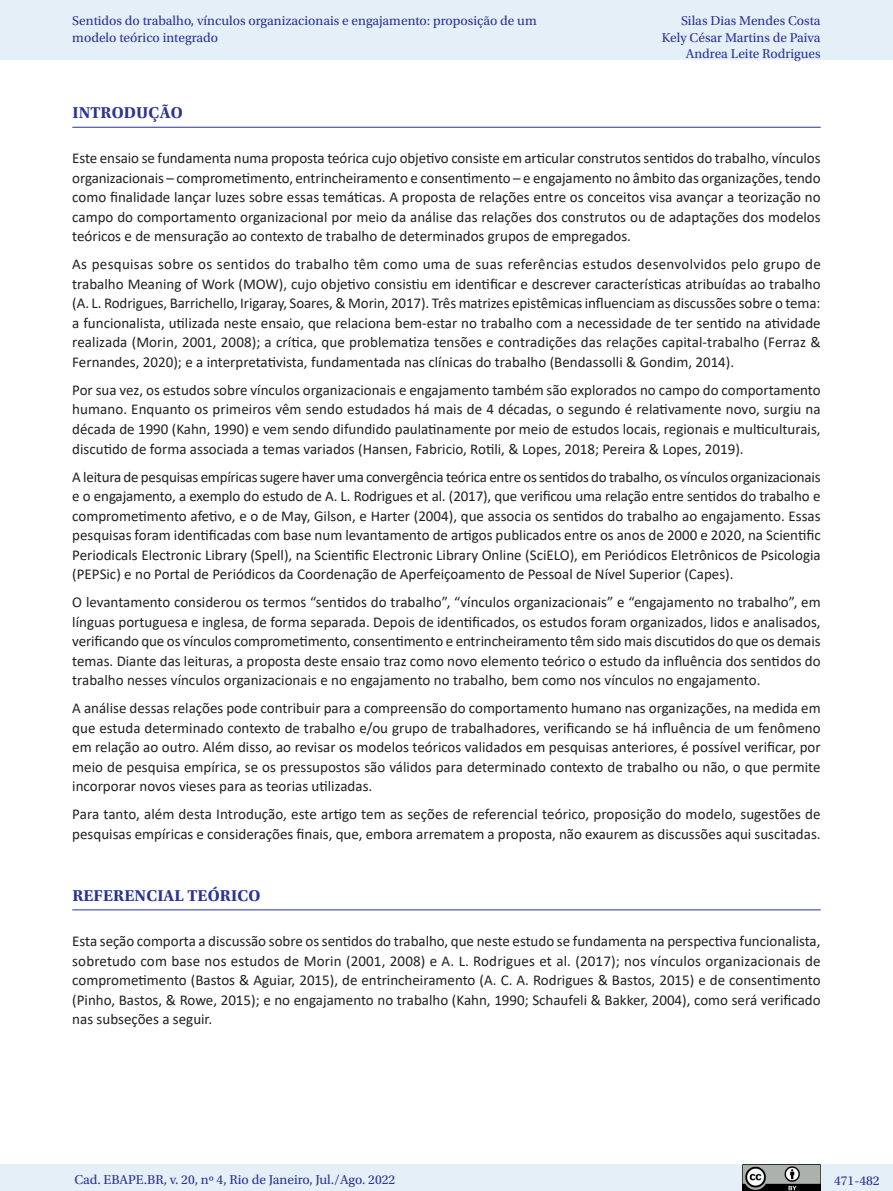
<style>
.page{position:relative;width:893px;height:1191px;background:#fff}
.page>*{position:absolute;margin:0;border:0;box-sizing:border-box;transform-origin:0 0}
._07_1_sub_1{font:700 16.5px "Utopia Std";letter-spacing:.01em;color:#2b3393}
._06_0_texto{font:15px/19.5px "Calibri";color:#231f20;text-align:justify}
.t1{font:13.5px/16.5px "Utopia Std";color:#2b3393}
</style>
<div class="page">
<div style="left:0;top:0;width:893px;height:60px;background:#e4eff8"></div>
<div style="left:0;top:1164px;width:893px;height:27px;background:#e4eff8"></div>
<img style="left:743px;top:1164px;width:78px;height:27px">
<hr style="left:72px;top:127px;width:749px;height:1px;background:#2b3393">
<hr style="left:72px;top:909px;width:749px;height:1px;background:#2b3393">
<p class="t1" style="left:72px;top:13px;width:466px">Sentidos do trabalho, vínculos organizacionais e engajamento: proposição de um modelo teórico integrado</p>
<p class="t1" style="left:662px;top:13px;width:160px;text-align:right">Silas Dias Mendes Costa<br>Kely César Martins de Paiva<br>Andrea Leite Rodrigues</p>
<p class="_07_1_sub_1" style="left:72px;top:103px;width:112px">INTRODUÇÃO</p>
<p class="_06_0_texto" style="left:72px;top:148px;width:750px">Este ensaio se fundamenta numa proposta teórica cujo objetivo consiste em articular construtos sentidos do trabalho, vínculos organizacionais – comprometimento, entrincheiramento e consentimento – e engajamento no âmbito das organizações, tendo como finalidade lançar luzes sobre essas temáticas. A proposta de relações entre os conceitos visa avançar a teorização no campo do comportamento organizacional por meio da análise das relações dos construtos ou de adaptações dos modelos teóricos e de mensuração ao contexto de trabalho de determinados grupos de empregados.</p>
<p class="_06_0_texto" style="left:72px;top:254px;width:750px">As pesquisas sobre os sentidos do trabalho têm como uma de suas referências estudos desenvolvidos pelo grupo de trabalho Meaning of Work (MOW), cujo objetivo consistiu em identificar e descrever características atribuídas ao trabalho (A. L. Rodrigues, Barrichello, Irigaray, Soares, &amp; Morin, 2017). Três matrizes epistêmicas influenciam as discussões sobre o tema: a funcionalista, utilizada neste ensaio, que relaciona bem-estar no trabalho com a necessidade de ter sentido na atividade realizada (Morin, 2001, 2008); a crítica, que problematiza tensões e contradições das relações capital-trabalho (Ferraz &amp; Fernandes, 2020); e a interpretativista, fundamentada nas clínicas do trabalho (Bendassolli &amp; Gondim, 2014).</p>
<p class="_06_0_texto" style="left:72px;top:380px;width:750px">Por sua vez, os estudos sobre vínculos organizacionais e engajamento também são explorados no campo do comportamento humano. Enquanto os primeiros vêm sendo estudados há mais de 4 décadas, o segundo é relativamente novo, surgiu na década de 1990 (Kahn, 1990) e vem sendo difundido paulatinamente por meio de estudos locais, regionais e multiculturais, discutido de forma associada a temas variados (Hansen, Fabricio, Rotili, &amp; Lopes, 2018; Pereira &amp; Lopes, 2019).</p>
<p class="_06_0_texto" style="left:72px;top:466px;width:750px">A leitura de pesquisas empíricas sugere haver uma convergência teórica entre os sentidos do trabalho, os vínculos organizacionais e o engajamento, a exemplo do estudo de A. L. Rodrigues et al. (2017), que verificou uma relação entre sentidos do trabalho e comprometimento afetivo, e o de May, Gilson, e Harter (2004), que associa os sentidos do trabalho ao engajamento. Essas pesquisas foram identificadas com base num levantamento de artigos publicados entre os anos de 2000 e 2020, na Scientific Periodicals Electronic Library (Spell), na Scientific Electronic Library Online (SciELO), em Periódicos Eletrônicos de Psicologia (PEPSic) e no Portal de Periódicos da Coordenação de Aperfeiçoamento de Pessoal de Nível Superior (Capes).</p>
<p class="_06_0_texto" style="left:72px;top:592px;width:750px">O levantamento considerou os termos “sentidos do trabalho”, “vínculos organizacionais” e “engajamento no trabalho”, em línguas portuguesa e inglesa, de forma separada. Depois de identificados, os estudos foram organizados, lidos e analisados, verificando que os vínculos comprometimento, consentimento e entrincheiramento têm sido mais discutidos do que os demais temas. Diante das leituras, a proposta deste ensaio traz como novo elemento teórico o estudo da influência dos sentidos do trabalho nesses vínculos organizacionais e no engajamento no trabalho, bem como nos vínculos no engajamento.</p>
<p class="_06_0_texto" style="left:72px;top:698px;width:750px">A análise dessas relações pode contribuir para a compreensão do comportamento humano nas organizações, na medida em que estuda determinado contexto de trabalho e/ou grupo de trabalhadores, verificando se há influência de um fenômeno em relação ao outro. Além disso, ao revisar os modelos teóricos validados em pesquisas anteriores, é possível verificar, por meio de pesquisa empírica, se os pressupostos são válidos para determinado contexto de trabalho ou não, o que permite incorporar novos vieses para as teorias utilizadas.</p>
<p class="_06_0_texto" style="left:72px;top:804px;width:750px">Para tanto, além desta Introdução, este artigo tem as seções de referencial teórico, proposição do modelo, sugestões de pesquisas empíricas e considerações finais, que, embora arrematem a proposta, não exaurem as discussões aqui suscitadas.</p>
<p class="_07_1_sub_1" style="left:72px;top:886px;width:189px">REFERENCIAL TEÓRICO</p>
<p class="_06_0_texto" style="left:72px;top:931px;width:750px">Esta seção comporta a discussão sobre os sentidos do trabalho, que neste estudo se fundamenta na perspectiva funcionalista, sobretudo com base nos estudos de Morin (2001, 2008) e A. L. Rodrigues et al. (2017); nos vínculos organizacionais de comprometimento (Bastos &amp; Aguiar, 2015), de entrincheiramento (A. C. A. Rodrigues &amp; Bastos, 2015) e de consentimento (Pinho, Bastos, &amp; Rowe, 2015); e no engajamento no trabalho (Kahn, 1990; Schaufeli &amp; Bakker, 2004), como será verificado nas subseções a seguir.</p>
<p class="t1" style="left:74px;top:1171px;width:322px">Cad. EBAPE.BR, v. 20, nº 4, Rio de Janeiro, Jul./Ago. 2022</p>
<p class="t1" style="left:834px;top:1172px;width:47px">471-482</p>
</div>
